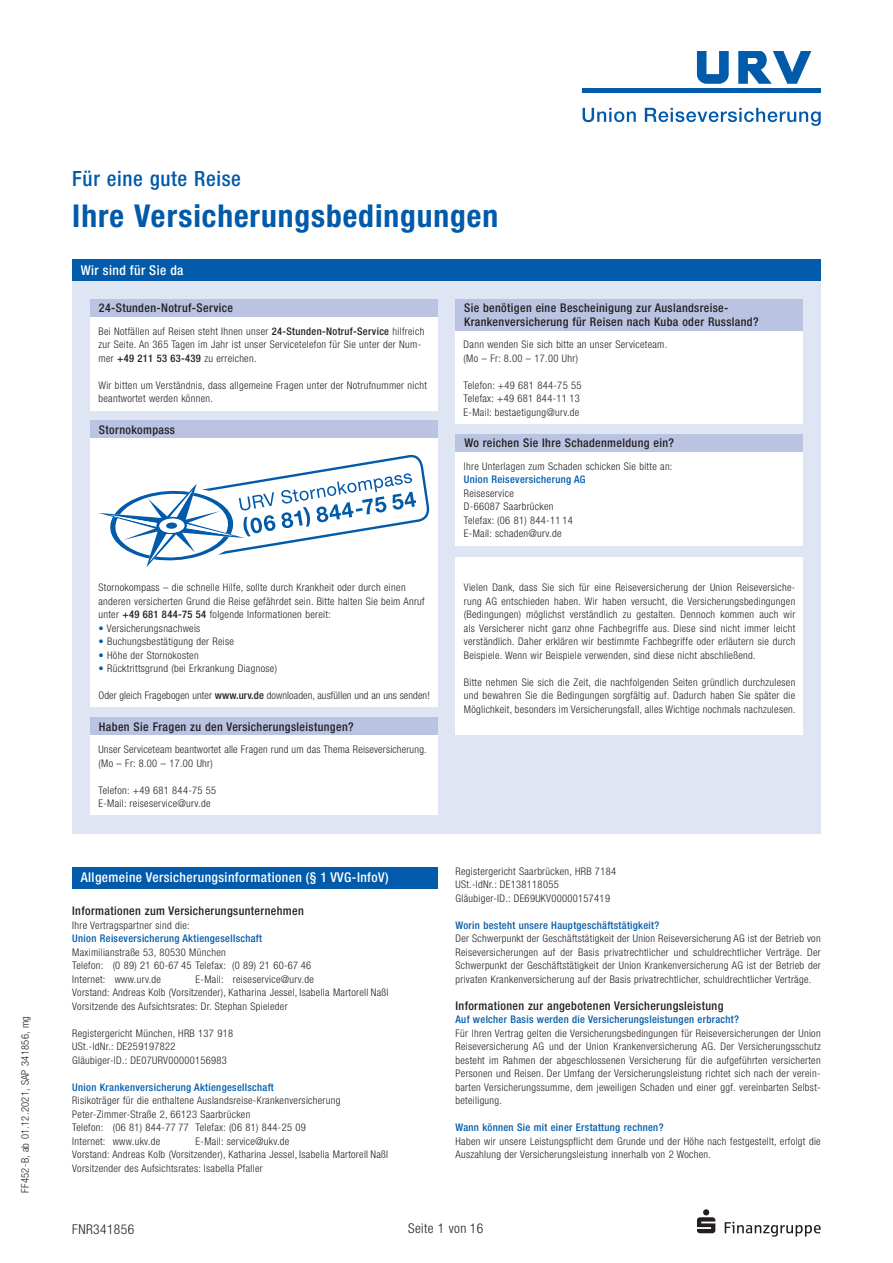
<style>
.page{position:relative;width:893px;height:1263px;background:#fff}
.page>*{position:absolute;margin:0;border:0;box-sizing:border-box;transform-origin:0 0}
.t1{font:700 condensed 31.5px "Helvetica Neue LT Pro";letter-spacing:.03em;color:#015aaa}
.t2{font:500 condensed 21px "Helvetica Neue LT Pro";letter-spacing:.03em;color:#015aaa}
.t3{font:500 condensed 13.5px "Helvetica Neue LT Pro";letter-spacing:.03em;color:#fff}
.t4{font:300 condensed 13.5px "Helvetica Neue LT Pro";letter-spacing:.03em;color:#231f20}
.t5{font:500 condensed 12px/13.5px "Helvetica Neue LT Pro";letter-spacing:.03em;color:#231f20}
.t6{font:300 condensed 10.5px/13.5px "Helvetica Neue LT Pro";letter-spacing:.03em;color:#231f20}
.t7{font:500 condensed 10.5px "Helvetica Neue LT Pro";letter-spacing:.03em;color:#015aaa}
.t8{font:300 condensed 10.5px "Helvetica Neue LT Pro";letter-spacing:.01em;color:#231f20}
.s1{font-weight:500}
.s2{color:#015aaa}
</style>
<div class="page">
<svg style="left:697px;top:51px;width:32px;height:33px"></svg>
<svg style="left:738px;top:51px;width:73px;height:33px"></svg>
<div style="left:583px;top:88px;width:238px;height:5px;background:#015aaa"></div>
<svg style="left:583px;top:108px;width:53px;height:14px"></svg>
<svg style="left:645px;top:108px;width:176px;height:18px"></svg>
<svg style="left:697px;top:1209px;width:18px;height:24px"></svg>
<svg style="left:725px;top:1222px;width:96px;height:14px"></svg>
<div style="left:72px;top:867px;width:365px;height:21px;background:#015aaa"></div>
<div style="left:72px;top:281px;width:749px;height:553px;background:#e0e5f3"></div>
<div style="left:72px;top:259px;width:749px;height:22px;background:#015aaa"></div>
<div style="left:90px;top:316px;width:347px;height:95px;background:#fff"></div>
<div style="left:90px;top:299px;width:347px;height:17px;background:#bac4e2"></div>
<div style="left:90px;top:735px;width:347px;height:80px;background:#fff"></div>
<div style="left:90px;top:718px;width:347px;height:17px;background:#bac4e2"></div>
<div style="left:456px;top:330px;width:347px;height:93px;background:#fff"></div>
<div style="left:456px;top:299px;width:347px;height:31px;background:#bac4e2"></div>
<div style="left:456px;top:452px;width:347px;height:94px;background:#fff"></div>
<div style="left:456px;top:435px;width:347px;height:17px;background:#bac4e2"></div>
<div style="left:456px;top:558px;width:347px;height:177px;background:#fff"></div>
<div style="left:90px;top:438px;width:347px;height:269px;background:#fff"></div>
<div style="left:90px;top:421px;width:347px;height:17px;background:#bac4e2"></div>
<svg style="left:99px;top:455px;width:330px;height:112px"></svg>
<p class="t6" style="left:18px;top:1193px;width:178px;rotate:-90deg">FF452-B, ab 01.12.2021, SAP 341856, mg</p>
<h2 class="t2" style="left:72px;top:166px;width:170px">Für eine gute Reise</h2>
<h1 class="t1" style="left:72px;top:196px;width:427px">Ihre Versicherungsbedingungen</h1>
<p class="t3" style="left:81px;top:262px;width:104px">Wir sind für Sie da</p>
<p class="t5" style="left:99px;top:301px;width:136px">24-Stunden-Notruf-Service</p>
<p class="t6" style="left:99px;top:324px;width:327px">Bei Notfällen auf Reisen steht Ihnen unser <span class="s1">24-Stunden-Notruf-Service</span> hilfreich zur Seite. An 365 Tagen im Jahr ist unser Servicetelefon für Sie unter der Num&shy;mer <span class="s1">+49 211 53 63-439</span> zu erreichen.</p>
<p class="t6" style="left:99px;top:378px;width:330px">Wir bitten um Verständnis, dass allgemeine Fragen unter der Notrufnummer nicht beantwortet werden können.</p>
<p class="t5" style="left:99px;top:423px;width:78px">Stornokompass</p>
<p class="t6" style="left:99px;top:581px;width:328px">Stornokompass – die schnelle Hilfe, sollte durch Krankheit oder durch einen anderen versicherten Grund die Reise gefährdet sein. Bitte halten Sie beim Anruf unter <span class="s1">+49 681 844-75 54</span> folgende Informationen bereit:</p>
<p class="t6" style="left:99px;top:621px;width:103px"><span class="s2">•</span> Versicherungsnachweis</p>
<p class="t6" style="left:99px;top:635px;width:137px"><span class="s2">•</span> Buchungsbestätigung der Reise</p>
<p class="t6" style="left:99px;top:648px;width:102px"><span class="s2">•</span> Höhe der Stornokosten</p>
<p class="t6" style="left:99px;top:662px;width:180px"><span class="s2">•</span> Rücktrittsgrund (bei Erkrankung Diagnose)</p>
<p class="t8" style="left:99px;top:689px;width:333px">Oder gleich Fragebogen unter <span class="s1">www.urv.de</span> downloaden, ausfüllen und an uns senden!</p>
<p class="t5" style="left:99px;top:719px;width:256px">Haben Sie Fragen zu den Versicherungsleistungen?</p>
<p class="t6" style="left:99px;top:743px;width:330px">Unser Serviceteam beantwortet alle Fragen rund um das Thema Reiseversicherung. (Mo – Fr: 8.00 – 17.00 Uhr)</p>
<p class="t6" style="left:99px;top:783px;width:119px">Telefon: +49 681 844-75 55<br>E-Mail: reiseservice@urv.de</p>
<p class="t3" style="left:81px;top:869px;width:309px">Allgemeine Versicherungsinformationen (§ 1 VVG-InfoV)</p>
<p class="t5" style="left:72px;top:904px;width:233px">Informationen zum Versicherungsunternehmen</p>
<p class="t6" style="left:72px;top:918px;width:119px">Ihre Vertragspartner sind die:</p>
<p class="t7" style="left:72px;top:932px;width:191px">Union Reiseversicherung Aktiengesellschaft</p>
<p class="t6" style="left:72px;top:945px;width:240px">Maximilianstraße 53, 80530 München<br>Telefon: (0 89) 21 60-67 45 Telefax: (0 89) 21 60-67 46<br>Internet: www.urv.de</p>
<p class="t6" style="left:72px;top:972px;width:318px;text-indent:123px">E-Mail: reiseservice@urv.de<br>Vorstand: Andreas Kolb (Vorsitzender), Katharina Jessel, Isabella Martorell Naßl<br>Vorsitzende des Aufsichtsrates: Dr. Stephan Spieleder</p>
<p class="t6" style="left:72px;top:1026px;width:162px">Registergericht München, HRB 137 918<br>USt.-IdNr.: DE259197822<br>Gläubiger-ID.: DE07URV00000156983</p>
<p class="t7" style="left:72px;top:1081px;width:203px">Union Krankenversicherung Aktiengesellschaft</p>
<p class="t6" style="left:72px;top:1094px;width:270px">Risikoträger für die enthaltene Auslandsreise-Krankenversicherung Peter-Zimmer-Straße 2, 66123 Saarbrücken<br>Telefon: (06 81) 844-77 77 Telefax: (06 81) 844-25 09<br>Internet: www.ukv.de</p>
<p class="t6" style="left:72px;top:1134px;width:317px;text-indent:123px">E-Mail: service@ukv.de<br>Vorstand: Andreas Kolb (Vorsitzender), Katharina Jessel, Isabella Martorell Naßl<br>Vorsitzender des Aufsichtsrates: Isabella Pfaller</p>
<p class="t5" style="left:464px;top:301px;width:296px">Sie benötigen eine Bescheinigung zur Auslandsreise-<br>Krankenversicherung für Reisen nach Kuba oder Russland?</p>
<p class="t6" style="left:464px;top:338px;width:205px">Dann wenden Sie sich bitte an unser Serviceteam. (Mo – Fr: 8.00 – 17.00 Uhr)</p>
<p class="t6" style="left:464px;top:378px;width:119px">Telefon: +49 681 844-75 55<br>Telefax: +49 681 844-11 13<br>E-Mail: bestaetigung@urv.de</p>
<p class="t5" style="left:464px;top:436px;width:211px">Wo reichen Sie Ihre Schadenmeldung ein?</p>
<p class="t6" style="left:464px;top:459px;width:210px">Ihre Unterlagen zum Schaden schicken Sie bitte an:</p>
<p class="t7" style="left:464px;top:473px;width:123px">Union Reiseversicherung AG</p>
<p class="t6" style="left:464px;top:486px;width:110px">Reiseservice<br>D-66087 Saarbrücken<br>Telefax: (06 81) 844-11 14<br>E-Mail: schaden@urv.de</p>
<p class="t6" style="left:464px;top:581px;width:333px;text-align:justify">Vielen Dank, dass Sie sich für eine Reiseversicherung der Union Reiseversiche&shy;rung AG entschieden haben. Wir haben versucht, die Versicherungsbedingungen (Bedingungen) möglichst verständlich zu gestalten. Dennoch kommen auch wir als Versicherer nicht ganz ohne Fachbegriffe aus. Diese sind nicht immer leicht verständlich. Daher erklären wir bestimmte Fachbegriffe oder erläutern sie durch Beispiele. Wenn wir Beispiele verwenden, sind diese nicht abschließend.</p>
<p class="t6" style="left:464px;top:675px;width:333px;text-align:justify">Bitte nehmen Sie sich die Zeit, die nachfolgenden Seiten gründlich durchzulesen und bewahren Sie die Bedingungen sorgfältig auf. Dadurch haben Sie später die Möglichkeit, besonders im Versicherungsfall, alles Wichtige nochmals nachzulesen.</p>
<p class="t6" style="left:455px;top:864px;width:162px">Registergericht Saarbrücken, HRB 7184<br>USt.-IdNr.: DE138118055<br>Gläubiger-ID.: DE69UKV00000157419</p>
<p class="t7" style="left:455px;top:919px;width:205px">Worin besteht unsere Hauptgeschäftstätigkeit?</p>
<p class="t6" style="left:455px;top:932px;width:367px;text-align:justify">Der Schwerpunkt der Geschäftstätigkeit der Union Reiseversicherung AG ist der Betrieb von Reiseversicherungen auf der Basis privatrechtlicher und schuldrechtlicher Verträge. Der Schwerpunkt der Geschäftstätigkeit der Union Krankenversicherung AG ist der Betrieb der privaten Krankenversicherung auf der Basis privatrechtlicher, schuldrechtlicher Verträge.</p>
<p class="t5" style="left:455px;top:998px;width:269px">Informationen zur angebotenen Versicherungsleistung</p>
<p class="t7" style="left:455px;top:1013px;width:285px">Auf welcher Basis werden die Versicherungsleistungen erbracht?</p>
<p class="t6" style="left:455px;top:1026px;width:367px;text-align:justify">Für Ihren Vertrag gelten die Versicherungsbedingungen für Reiseversicherungen der Union Reiseversicherung AG und der Union Krankenversicherung AG. Der Versicherungsschutz besteht im Rahmen der abgeschlossenen Versicherung für die aufgeführten versicherten Personen und Reisen. Der Umfang der Versicherungsleistung richtet sich nach der verein&shy;barten Versicherungssumme, dem jeweiligen Schaden und einer ggf. vereinbarten Selbst&shy;beteiligung.</p>
<p class="t7" style="left:455px;top:1121px;width:209px">Wann können Sie mit einer Erstattung rechnen?</p>
<p class="t6" style="left:455px;top:1134px;width:367px">Haben wir unsere Leistungspflicht dem Grunde und der Höhe nach festgestellt, erfolgt die<br>Auszahlung der Versicherungsleistung innerhalb von 2 Wochen.</p>
<p class="t4" style="left:72px;top:1221px;width:63px">FNR341856</p>
<p class="t4" style="left:408px;top:1221px;width:77px">Seite 1 von 16</p>
</div>
